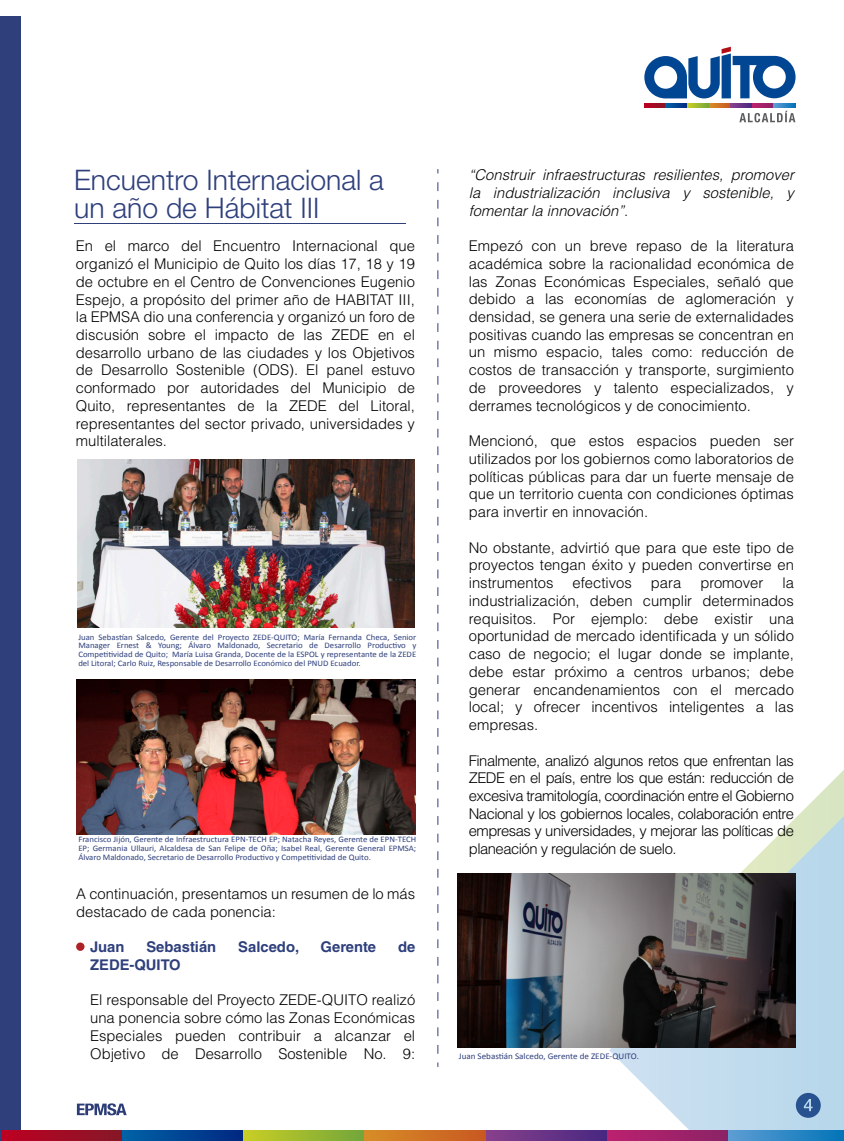
<style>
.page{position:relative;width:844px;height:1141px;background:#fff}
.page>*{position:absolute;margin:0;border:0;box-sizing:border-box;transform-origin:0 0}
.t1{font:300 28.35px/28px "Helvetica Neue";color:#2e3f7c}
.t2{font:300 14.7px/17.7px "Helvetica LT Std";color:#000;text-align:justify}
.t3{font:italic 300 14.7px/17.7px "Helvetica LT Std";color:#000;text-align:justify}
.t4{font:700 14.7px "Helvetica LT Std";color:#2e3f7c}
.t5{font:8.75px "Calibri";color:#2e3f7c;scale:1.04 1}
.t6{font:8.4px/8.8px "Calibri";color:#2e3f7c;text-align:justify;scale:1.04 1}
.s1{font-style:normal}
</style>
<div class="page">
<div style="left:76px;top:942px;width:9px;height:9px;background:#ae2127;border-radius:50%"></div>
<svg style="left:437px;top:182px;width:1px;height:885px"></svg>
<svg style="left:77px;top:1103px;width:50px;height:12px"></svg>
<div style="left:0;top:16px;width:21px;height:1125px;background:#2e3f7c"></div>
<svg style="left:607px;top:771px;width:236px;height:360px"></svg>
<svg style="left:609px;top:814px;width:234px;height:317px"></svg>
<hr style="left:74px;top:224px;width:331px;height:1px;background:#2e3f7c">
<img style="left:457px;top:873px;width:338px;height:175px">
<img style="left:77px;top:459px;width:337px;height:168px">
<img style="left:76px;top:680px;width:339px;height:154px">
<svg style="left:739px;top:111px;width:56px;height:11px"></svg>
<svg style="left:644px;top:103px;width:21px;height:5px"></svg>
<svg style="left:665px;top:103px;width:22px;height:5px"></svg>
<svg style="left:687px;top:103px;width:22px;height:5px"></svg>
<svg style="left:709px;top:103px;width:21px;height:5px"></svg>
<svg style="left:730px;top:103px;width:22px;height:5px"></svg>
<svg style="left:752px;top:103px;width:21px;height:5px"></svg>
<svg style="left:773px;top:103px;width:22px;height:5px"></svg>
<svg style="left:644px;top:47px;width:151px;height:51px"></svg>
<svg style="left:2px;top:1131px;width:121px;height:10px"></svg>
<svg style="left:123px;top:1131px;width:121px;height:10px"></svg>
<svg style="left:244px;top:1131px;width:121px;height:10px"></svg>
<svg style="left:365px;top:1131px;width:121px;height:10px"></svg>
<svg style="left:486px;top:1131px;width:121px;height:10px"></svg>
<svg style="left:607px;top:1131px;width:121px;height:10px"></svg>
<svg style="left:728px;top:1131px;width:115px;height:10px"></svg>
<h1 class="t1" style="left:74px;top:164px;width:311px">Encuentro Internacional a un año de Hábitat III</h1>
<p class="t2" style="left:76px;top:237px;width:340px">En el marco del Encuentro Internacional que organizó el Municipio de Quito los días 17, 18 y 19 de octubre en el Centro de Convenciones Eugenio Espejo, a propósito del primer año de HABITAT III, la EPMSA dio una conferencia y organizó un foro de discusión sobre el impacto de las ZEDE en el desarrollo urbano de las ciudades y los Objetivos de Desarrollo Sostenible (ODS). El panel estuvo conformado por autoridades del Municipio de Quito, representantes de la ZEDE del Litoral, representantes del sector privado, universidades y multilaterales.</p>
<p class="t6" style="left:78px;top:632px;width:326px">Juan Sebastían Salcedo, Gerente del Proyecto ZEDE-QUITO; María Fernanda Checa, Senior Manager Ernest &amp; Young; Álvaro Maldonado, Secretario de Desarrollo Productivo y Competitividad de Quito; María Luisa Granda, Docente de la ESPOL y representante de la ZEDE del Litoral; Carlo Ruiz, Responsable de Desarrollo Económico del PNUD Ecuador.</p>
<p class="t6" style="left:78px;top:835px;width:326px">Francisco Jijón, Gerente de Infraestructura EPN-TECH EP; Natacha Reyes, Gerente de EPN-TECH EP; Germania Ullauri, Alcaldesa de San Felipe de Oña; Isabel Real, Gerente General EPMSA; Álvaro Maldonado, Secretario de Desarrollo Productivo y Competitividad de Quito.</p>
<p class="t2" style="left:76px;top:885px;width:340px">A continuación, presentamos un resumen de lo más destacado de cada ponencia:</p>
<p class="t4" style="left:90px;top:938px;width:36px">Juan</p>
<p class="t4" style="left:146px;top:938px;width:71px">Sebastián</p>
<p class="t4" style="left:238px;top:938px;width:62px">Salcedo,</p>
<p class="t4" style="left:320px;top:938px;width:57px">Gerente</p>
<p class="t4" style="left:398px;top:938px;width:19px">de</p>
<p class="t4" style="left:90px;top:956px;width:92px">ZEDE-QUITO</p>
<p class="t2" style="left:90px;top:991px;width:326px">El responsable del Proyecto ZEDE-QUITO realizó una ponencia sobre cómo las Zonas Económicas Especiales pueden contribuir a alcanzar el Objetivo de Desarrollo Sostenible No. 9:</p>
<p class="t3" style="left:468px;top:166px;width:326px">“Construir infraestructuras resilientes, promover la industrialización inclusiva y sostenible, y fomentar la innovación”<span class="s1">.</span></p>
<p class="t2" style="left:468px;top:237px;width:326px">Empezó con un breve repaso de la literatura académica sobre la racionalidad económica de las Zonas Económicas Especiales, señaló que debido a las economías de aglomeración y densidad, se genera una serie de externalidades positivas cuando las empresas se concentran en un mismo espacio, tales como: reducción de costos de transacción y transporte, surgimiento de proveedores y talento especializados, y derrames tecnológicos y de conocimiento.</p>
<p class="t2" style="left:468px;top:432px;width:326px">Mencionó, que estos espacios pueden ser utilizados por los gobiernos como laboratorios de políticas públicas para dar un fuerte mensaje de que un territorio cuenta con condiciones óptimas para invertir en innovación.</p>
<p class="t2" style="left:468px;top:538px;width:326px">No obstante, advirtió que para que este tipo de proyectos tengan éxito y pueden convertirse en instrumentos</p>
<p class="t2" style="left:572px;top:574px;width:61px">efectivos</p>
<p class="t2" style="left:650px;top:574px;width:32px">para</p>
<p class="t2" style="left:700px;top:574px;width:64px">promover</p>
<p class="t2" style="left:468px;top:574px;width:326px;text-indent:313px">la industrialización, deben cumplir determinados requisitos. Por ejemplo: debe existir una oportunidad de mercado identificada y un sólido caso de negocio; el lugar donde se implante, debe estar próximo a centros urbanos; debe generar encandenamientos con el mercado local; y ofrecer incentivos inteligentes a las empresas.</p>
<p class="t2" style="left:468px;top:751px;width:326px">Finalmente, analizó algunos retos que enfrentan las ZEDE en el país, entre los que están: reducción de excesiva tramitología, coordinación entre el Gobierno Nacional y los gobiernos locales, colaboración entre empresas y universidades, y mejorar las políticas de planeación y regulación de suelo.</p>
<p class="t5" style="left:458px;top:1050px;width:175px">Juan Sebastián Salcedo, Gerente de ZEDE-QUITO.</p>
</div>
